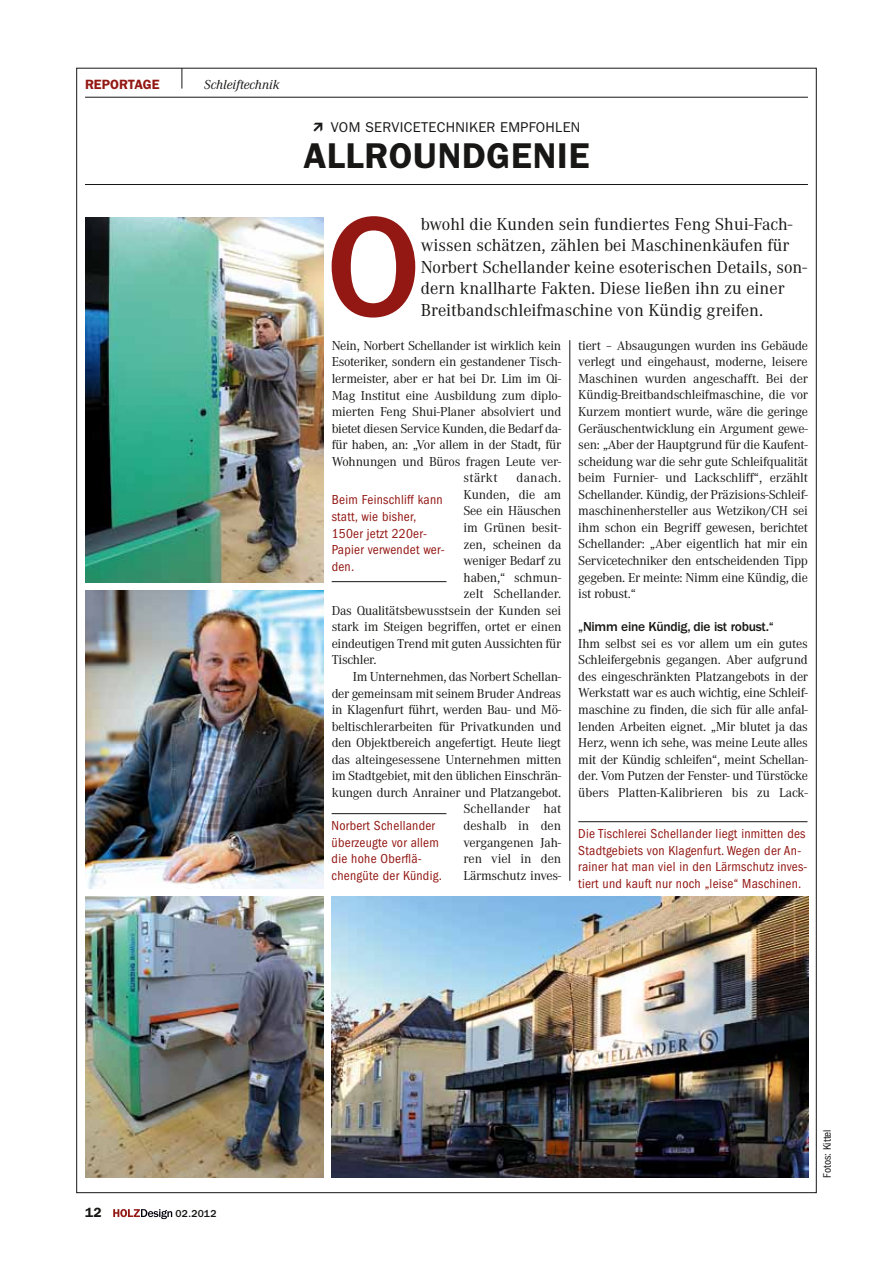
<style>
.page{position:relative;width:893px;height:1263px;background:#fff}
.page>*{position:absolute;margin:0;border:0;box-sizing:border-box;transform-origin:0 0}
.t1{font:500 147.6px "ITC Franklin Gothic Std";color:#931814}
.t2{font:600 36px "ITC Franklin Gothic Std";letter-spacing:.02em;color:#181716}
.t3{font:18px/21.6px "Corporate A";color:#181716}
.t4{font:14.25px "ITC Franklin Gothic Std";letter-spacing:.02em;color:#181716}
.t5{font:13.5px/16.5px "Corporate A";letter-spacing:-.02em;color:#181716;text-align:justify}
.t6{font:condensed 13.5px/16.5px "ITC Franklin Gothic Std";letter-spacing:.02em;color:#931814}
.t7{font:13.5px "Corporate A";color:#181716}
.t8{font:13.5px "Corporate A";letter-spacing:.01em;color:#181716}
.t9{font:italic 13.5px "Corporate A";color:#181716}
.t10{font:13.5px "Corporate A";letter-spacing:.005em;color:#181716}
.t11{font:600 13.5px "ITC Franklin Gothic Std";color:#931814}
.t12{font:600 13.5px "ITC Franklin Gothic Std";color:#181716}
.t13{font:condensed 11.25px "ITC Franklin Gothic Std";color:#181716}
.t14{font:500 10.5px "ITC Franklin Gothic Std";letter-spacing:.015em;color:#181716}
.s1{font-family:"ITC Franklin Gothic Std";font-weight:500}
</style>
<div class="page">
<svg style="left:113px;top:1209px;width:59px;height:10px"></svg>
<hr style="left:332px;top:581px;width:114px;height:1px;background:#181716">
<hr style="left:578px;top:821px;width:229px;height:1px;background:#181716">
<img style="left:332px;top:896px;width:476px;height:282px">
<hr style="left:85px;top:184px;width:723px;height:1px;background:#181716">
<img style="left:85px;top:217px;width:238px;height:365px">
<hr style="left:332px;top:813px;width:114px;height:1px;background:#181716">
<img style="left:85px;top:896px;width:238px;height:282px">
<img style="left:85px;top:590px;width:238px;height:298px">
<hr style="left:85px;top:97px;width:723px;height:1px;background:#181716">
<svg style="left:182px;top:68px;width:1px;height:21px"></svg>
<hr style="left:570px;top:340px;width:1px;height:541px;background:#181716">
<p class="t11" style="left:85px;top:76px;width:75px">REPORTAGE</p>
<p class="t9" style="left:204px;top:76px;width:77px">Schleiftechnik</p>
<p class="t4" style="left:331px;top:119px;width:251px">VOM SERVICETECHNIKER EMPFOHLEN</p>
<p class="t2" style="left:303px;top:134px;width:270px">ALLROUNDGENIE</p>
<p class="t1" style="left:326px;top:185px;width:85px">O</p>
<p class="t3" style="left:421px;top:213px;width:388px">bwohl die Kunden sein fundiertes Feng Shui-Fach&shy;wissen schätzen, zählen bei Maschinenkäufen für Norbert Schellander keine esoterischen Details, son&shy;dern knallharte Fakten. Diese ließen ihn zu einer Breitbandschleifmaschine von Kündig greifen.</p>
<p class="t5" style="left:332px;top:337px;width:231px">Nein, Norbert Schellander ist wirklich kein</p>
<p class="t5" style="left:332px;top:354px;width:231px">Esoteriker, sondern ein gestandener Tisch-</p>
<p class="t5" style="left:332px;top:371px;width:231px">lermeister, aber er hat bei Dr. Lim im Qi-</p>
<p class="t5" style="left:332px;top:387px;width:231px">Mag Institut eine Ausbildung zum diplo-</p>
<p class="t5" style="left:332px;top:404px;width:231px">mierten Feng Shui-Planer absolviert und</p>
<p class="t5" style="left:332px;top:420px;width:231px">bietet diesen Service Kunden, die Bedarf da-</p>
<p class="t5" style="left:332px;top:437px;width:231px">für haben, an: „Vor allem in der Stadt, für</p>
<p class="t5" style="left:332px;top:453px;width:231px">Wohnungen und Büros fragen Leute ver-</p>
<p class="t5" style="left:463px;top:470px;width:36px">stärkt</p>
<p class="t5" style="left:516px;top:470px;width:46px">danach.</p>
<p class="t5" style="left:463px;top:486px;width:99px">Kunden, die am</p>
<p class="t5" style="left:463px;top:503px;width:99px">See ein Häuschen</p>
<p class="t5" style="left:463px;top:520px;width:99px">im Grünen besit-</p>
<p class="t5" style="left:463px;top:536px;width:99px">zen, scheinen da</p>
<p class="t5" style="left:463px;top:553px;width:99px">weniger Bedarf zu</p>
<p class="t5" style="left:463px;top:569px;width:99px">haben,“ schmun-</p>
<p class="t7" style="left:463px;top:586px;width:99px">zelt Schellander.</p>
<p class="t5" style="left:332px;top:602px;width:231px">Das Qualitätsbewusstsein der Kunden sei</p>
<p class="t5" style="left:332px;top:619px;width:231px">stark im Steigen begriffen, ortet er einen</p>
<p class="t5" style="left:332px;top:635px;width:231px">eindeutigen Trend mit guten Aussichten für</p>
<p class="t5" style="left:332px;top:652px;width:46px">Tischler.</p>
<p class="t5" style="left:353px;top:668px;width:210px">Im Unternehmen, das Norbert Schellan-</p>
<p class="t5" style="left:332px;top:685px;width:231px">der gemeinsam mit seinem Bruder Andreas</p>
<p class="t5" style="left:332px;top:702px;width:231px">in Klagenfurt führt, werden Bau- und Mö-</p>
<p class="t5" style="left:332px;top:718px;width:231px">beltischlerarbeiten für Privatkunden und</p>
<p class="t5" style="left:332px;top:735px;width:231px">den Objektbereich angefertigt. Heute liegt</p>
<p class="t5" style="left:332px;top:751px;width:231px">das alteingesessene Unternehmen mitten</p>
<p class="t5" style="left:332px;top:768px;width:231px">im Stadtgebiet, mit den üblichen Einschrän-</p>
<p class="t5" style="left:332px;top:784px;width:231px">kungen durch Anrainer und Platzangebot.</p>
<p class="t8" style="left:463px;top:801px;width:99px">Schellander hat</p>
<p class="t10" style="left:463px;top:818px;width:99px">deshalb in den</p>
<p class="t5" style="left:463px;top:834px;width:99px">vergangenen Jah-</p>
<p class="t5" style="left:463px;top:851px;width:99px">ren viel in den</p>
<p class="t5" style="left:463px;top:867px;width:99px">Lärmschutz inves-</p>
<p class="t6" style="left:332px;top:492px;width:115px">Beim Feinschliff kann statt, wie bisher,<br>150er jetzt 220er-<br>Papier verwendet wer&shy;den.</p>
<p class="t6" style="left:332px;top:817px;width:112px">Norbert Schellander überzeugte vor allem die hohe Oberflä&shy;chengüte der Kündig.</p>
<p class="t5" style="left:578px;top:337px;width:231px">tiert – Absaugungen wurden ins Gebäude verlegt und eingehaust, moderne, leisere Maschinen wurden angeschafft. Bei der Kündig-Breitbandschleifmaschine, die vor Kurzem montiert wurde, wäre die geringe Geräuschentwicklung ein Argument gewe&shy;sen: „Aber der Hauptgrund für die Kaufent&shy;scheidung war die sehr gute Schleifqualität beim Furnier- und Lackschliff“, erzählt Schellander. Kündig, der Präzisions-Schleif&shy;maschinenhersteller aus Wetzikon/CH sei ihm schon ein Begriff gewesen, berichtet Schellander: „Aber eigentlich hat mir ein Servicetechniker den entscheidenden Tipp gegeben. Er meinte: Nimm eine Kündig, die ist robust.“</p>
<p class="t5" style="left:578px;top:619px;width:231px;text-align:left"><span class="s1">„Nimm eine Kündig, die ist robust.“<br></span>Ihm selbst sei es vor allem um ein gutes Schleifergebnis gegangen. Aber aufgrund des eingeschränkten Platzangebots in der Werkstatt war es auch wichtig, eine Schleif&shy;maschine zu finden, die sich für alle anfal&shy;lenden Arbeiten eignet. „Mir blutet ja das Herz, wenn ich sehe, was meine Leute alles mit der Kündig schleifen“, meint Schellan&shy;der. Vom Putzen der Fenster- und Türstöcke übers Platten-Kalibrieren bis zu Lack-</p>
<p class="t6" style="left:578px;top:825px;width:231px">Die Tischlerei Schellander liegt inmitten des Stadtgebiets von Klagenfurt. Wegen der An&shy;rainer hat man viel in den Lärmschutz inves&shy;tiert und kauft nur noch „leise“ Maschinen.</p>
<p class="t12" style="left:85px;top:1204px;width:18px">12</p>
<p class="t14" style="left:176px;top:1207px;width:42px">02.2012</p>
<p class="t13" style="left:821px;top:1178px;width:50px;rotate:-90deg">Fotos: Kittel</p>
</div>
